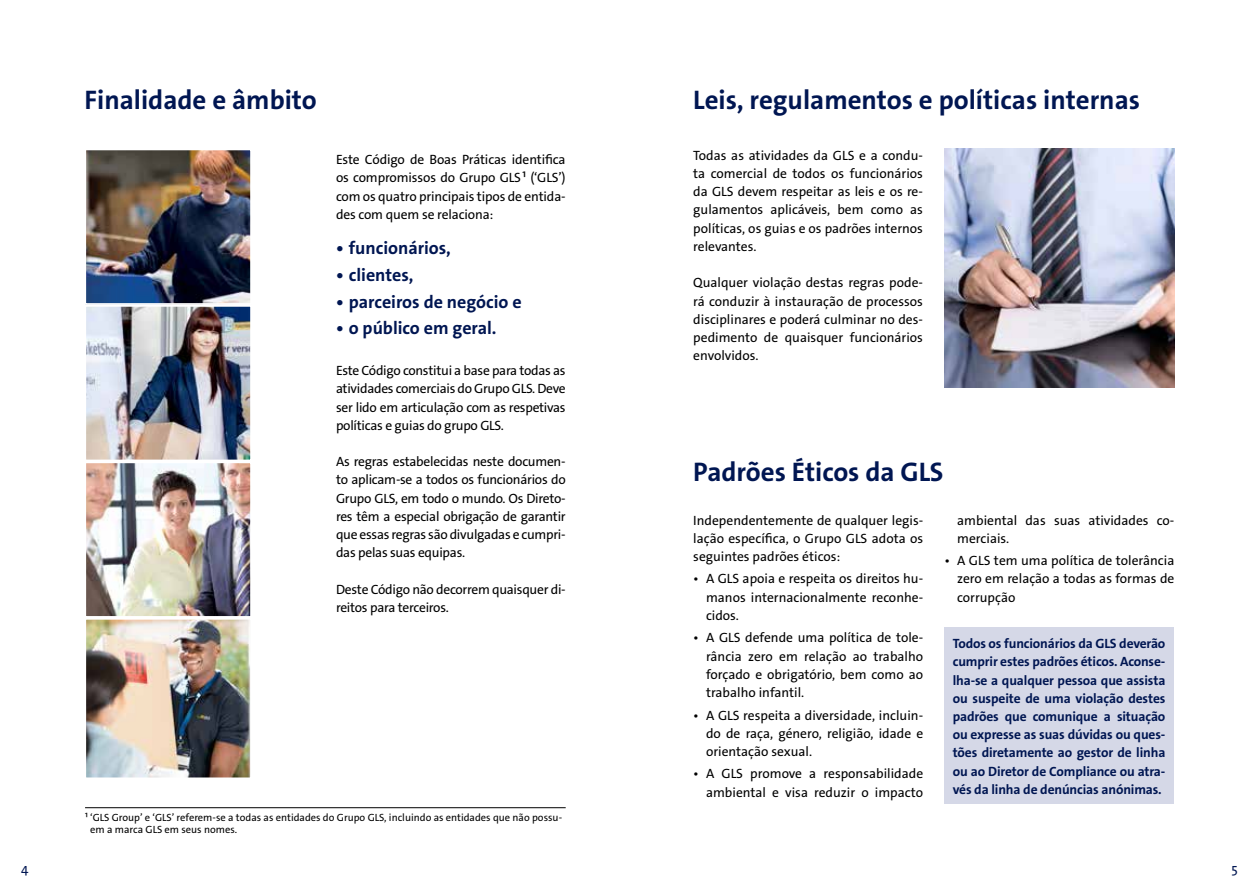
<style>
.page{position:relative;width:1259px;height:893px;background:#fff}
.page>*{position:absolute;margin:0;border:0;box-sizing:border-box;transform-origin:0 0}
.t1{font:700 27px "The Sans GLS";color:#001652}
.t2{font:700 18px "The Sans GLS";color:#001652}
.t3{font:13.5px/18.3px "The Sans GLS";color:#000;text-align:justify}
.t4{font:700 13.5px/18.3px "The Sans GLS";letter-spacing:-.01em;color:#001652;text-align:justify}
.t5{font:13.5px/18.3px "The Sans GLS";letter-spacing:-.02em;color:#000}
.t6{font:13.5px "The Sans GLS";color:#001652}
.t7{font:10.5px/12.6px "The Sans GLS";color:#000}
</style>
<div class="page">
<div style="left:944px;top:627px;width:230px;height:177px;background:#d5d8e7"></div>
<img style="left:87px;top:621px;width:162px;height:155px">
<div style="left:84px;top:618px;width:168px;height:161px;border:2px solid #fff"></div>
<img style="left:944px;top:149px;width:230px;height:239px">
<img style="left:87px;top:464px;width:162px;height:151px">
<div style="left:84px;top:461px;width:168px;height:157px;border:2px solid #fff"></div>
<img style="left:87px;top:308px;width:162px;height:150px">
<div style="left:84px;top:305px;width:168px;height:156px;border:2px solid #fff"></div>
<img style="left:87px;top:151px;width:162px;height:151px">
<div style="left:84px;top:148px;width:168px;height:157px;border:2px solid #fff"></div>
<hr style="left:85px;top:807px;width:481px;height:1px;background:#000">
<h1 class="t1" style="left:85px;top:83px;width:234px">Finalidade e âmbito</h1>
<h1 class="t1" style="left:693px;top:83px;width:448px">Leis, regulamentos e políticas internas</h1>
<p class="t3" style="left:336px;top:151px;width:231px">Este Código de Boas Práticas identifica os compromissos do Grupo GLS¹ (‘GLS’) com os quatro principais tipos de entida&shy;des com quem se relaciona:</p>
<h2 class="t2" style="left:336px;top:236px;width:116px">• funcionários,</h2>
<h2 class="t2" style="left:336px;top:263px;width:79px">• clientes,</h2>
<h2 class="t2" style="left:336px;top:290px;width:187px">• parceiros de negócio e</h2>
<h2 class="t2" style="left:336px;top:317px;width:162px">• o público em geral.</h2>
<p class="t3" style="left:336px;top:361px;width:231px">Este Código constitui a base para todas as atividades comerciais do Grupo GLS. Deve ser lido em articulação com as respetivas políticas e guias do grupo GLS.</p>
<p class="t3" style="left:336px;top:453px;width:231px">As regras estabelecidas neste documen&shy;to aplicam-se a todos os funcionários do Grupo GLS, em todo o mundo. Os Direto&shy;res têm a especial obrigação de garantir que essas regras são divulgadas e cumpri&shy;das pelas suas equipas.</p>
<p class="t5" style="left:336px;top:580px;width:231px">Deste Código não decorrem quaisquer di&shy;reitos para terceiros.</p>
<p class="t7" style="left:90px;top:811px;width:473px;text-indent:-5px">¹ ‘GLS Group’ e ‘GLS’ referem-se a todas as entidades do Grupo GLS, incluindo as entidades que não possu&shy;em a marca GLS em seus nomes.</p>
<p class="t3" style="left:693px;top:146px;width:231px">Todas as atividades da GLS e a condu&shy;ta comercial de todos os funcionários da GLS devem respeitar as leis e os re&shy;gulamentos aplicáveis, bem como as políticas, os guias e os padrões internos relevantes.</p>
<p class="t3" style="left:693px;top:274px;width:231px">Qualquer violação destas regras pode&shy;rá conduzir à instauração de processos disciplinares e poderá culminar no des&shy;pedimento de quaisquer funcionários envolvidos.</p>
<h1 class="t1" style="left:693px;top:454px;width:252px">Padrões Éticos da GLS</h1>
<p class="t3" style="left:693px;top:511px;width:231px">Independentemente de qualquer legis&shy;lação específica, o Grupo GLS adota os seguintes padrões éticos:</p>
<p class="t3" style="left:706px;top:570px;width:219px;text-indent:-13px">• A GLS apoia e respeita os direitos hu&shy;manos internacionalmente reconhe&shy;cidos.</p>
<p class="t3" style="left:706px;top:629px;width:219px;text-indent:-13px">• A GLS defende uma política de tole&shy;rância zero em relação ao trabalho forçado e obrigatório, bem como ao trabalho infantil.</p>
<p class="t3" style="left:706px;top:706px;width:219px;text-indent:-13px">• A GLS respeita a diversidade, incluin&shy;do de raça, género, religião, idade e orientação sexual.</p>
<p class="t3" style="left:693px;top:765px;width:231px;text-align:right">• A GLS promove a responsabilidade ambiental e visa reduzir o impacto</p>
<p class="t3" style="left:957px;top:511px;width:219px">ambiental das suas atividades co&shy;merciais.</p>
<p class="t3" style="left:957px;top:552px;width:219px;text-indent:-13px">• A GLS tem uma política de tolerância zero em relação a todas as formas de corrupção</p>
<p class="t4" style="left:952px;top:634px;width:214px">Todos os funcionários da GLS deverão cumprir estes padrões éticos. Aconse&shy;lha-se a qualquer pessoa que assista ou suspeite de uma violação destes padrões que comunique a situação ou expresse as suas dúvidas ou ques&shy;tões diretamente ao gestor de linha ou ao Diretor de Compliance ou atra&shy;vés da linha de denúncias anónimas.</p>
<p class="t6" style="left:21px;top:860px;width:9px">4</p>
<p class="t6" style="left:1231px;top:860px;width:8px">5</p>
</div>
